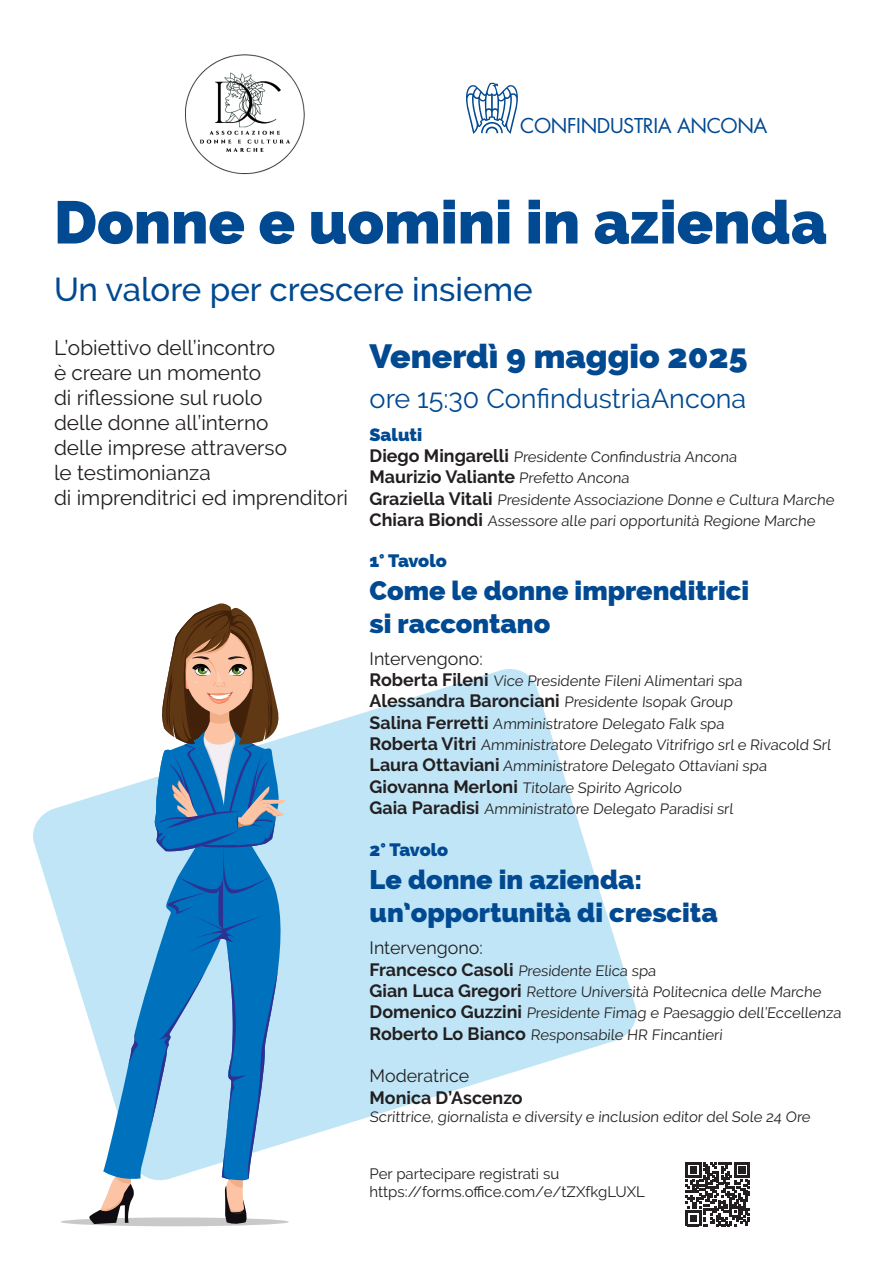
<style>
.page{position:relative;width:893px;height:1263px;background:#fff}
.page>*{position:absolute;margin:0;border:0;box-sizing:border-box;transform-origin:0 0}
.t1{font:800 60px "Raleway";color:#014991}
.t2{font:800 33.75px "Raleway";color:#014991}
.t3{font:500 33px "Raleway";color:#014991}
.t4{font:800 27px "Raleway";color:#014991}
.t5{font:27px "Raleway";color:#014991}
.t6{font:20.85px/24.9px "Raleway";color:#231f20}
.t7{font:19.95px "Futura";letter-spacing:-.02em;color:#014991}
.t8{font:800 18px "Raleway";letter-spacing:-.005em;color:#014991}
.t9{font:700 17.85px "Raleway";color:#231f20}
.t10{font:17.85px "Raleway";color:#231f20}
.t11{font:15px/18px "Raleway";color:#231f20}
.t12{font:14.85px "Raleway";color:#231f20}
.s1{font-weight:700;font-size:17.85px}
.s2{font-weight:400;font-size:14.85px}
</style>
<div class="page">
<svg style="left:33px;top:669px;width:603px;height:470px;fill:#bfe5f6"></svg>
<div style="left:61px;top:1217px;width:228px;height:9px;background:#c9c9c9;border-radius:50%"></div>
<svg style="left:89px;top:1184px;width:47px;height:42px"></svg>
<svg style="left:103px;top:864px;width:194px;height:320px;background:#99cce8"></svg>
<svg style="left:128px;top:1027px;width:11px;height:38px"></svg>
<svg style="left:149px;top:603px;width:136px;height:622px"></svg>
<svg style="left:466px;top:83px;width:52px;height:51px"></svg>
<img style="left:185px;top:54px;width:120px;height:120px">
<svg style="left:686px;top:1162px;width:64px;height:64px"></svg>
<p class="t7" style="left:520px;top:113px;width:249px">CONFINDUSTRIA ANCONA</p>
<p class="t1" style="left:54px;top:188px;width:775px">Donne e uomini in azienda</p>
<p class="t3" style="left:54px;top:271px;width:480px">Un valore per crescere insieme</p>
<p class="t6" style="left:54px;top:336px;width:223px">L’obiettivo dell’incontro è creare un momento</p>
<p class="t6" style="left:54px;top:385px;width:235px">di riflessione sul ruolo delle donne all’interno delle imprese attraverso le testimonianza</p>
<p class="t6" style="left:54px;top:485px;width:296px">di imprenditrici ed imprenditori</p>
<p class="t2" style="left:370px;top:336px;width:379px">Venerdì 9 maggio 2025</p>
<p class="t5" style="left:370px;top:383px;width:378px">ore 15:30 ConfindustriaAncona</p>
<p class="t8" style="left:370px;top:424px;width:54px">Saluti</p>
<p class="t12" style="left:370px;top:448px;width:370px"><span class="s1">Diego Mingarelli</span> Presidente Confindustria Ancona</p>
<p class="t9" style="left:370px;top:467px;width:263px">Maurizio Valiante <span class="s2">Prefetto Ancona</span></p>
<p class="t12" style="left:370px;top:491px;width:467px"><span class="s1">Graziella Vitali</span> Presidente Associazione Donne e Cultura Marche</p>
<p class="t12" style="left:370px;top:512px;width:449px"><span class="s1">Chiara Biondi</span> Assessore alle pari opportunità Regione Marche</p>
<p class="t8" style="left:370px;top:550px;width:79px">1° Tavolo</p>
<p class="t4" style="left:370px;top:574px;width:381px">Come le donne imprenditrici</p>
<p class="t4" style="left:370px;top:607px;width:182px">si raccontano</p>
<p class="t10" style="left:370px;top:648px;width:115px">Intervengono:</p>
<p class="t12" style="left:370px;top:672px;width:376px"><span class="s1">Roberta Fileni</span> Vice Presidente Fileni Alimentari spa</p>
<p class="t12" style="left:370px;top:693px;width:366px"><span class="s1">Alessandra Baronciani</span> Presidente Isopak Group</p>
<p class="t12" style="left:370px;top:715px;width:358px"><span class="s1">Salina Ferretti</span> Amministratore Delegato Falk spa</p>
<p class="t12" style="left:370px;top:736px;width:464px"><span class="s1">Roberta Vitri</span> Amministratore Delegato Vitrifrigo srl e Rivacold Srl</p>
<p class="t12" style="left:370px;top:758px;width:400px"><span class="s1">Laura Ottaviani</span> Amministratore Delegato Ottaviani spa</p>
<p class="t12" style="left:370px;top:779px;width:315px"><span class="s1">Giovanna Merloni</span> Titolare Spirito Agricolo</p>
<p class="t12" style="left:370px;top:800px;width:367px"><span class="s1">Gaia Paradisi</span> Amministratore Delegato Paradisi srl</p>
<p class="t8" style="left:370px;top:839px;width:80px">2° Tavolo</p>
<p class="t4" style="left:370px;top:864px;width:274px">Le donne in azienda:</p>
<p class="t4" style="left:370px;top:897px;width:350px">un’opportunità di crescita</p>
<p class="t10" style="left:370px;top:937px;width:115px">Intervengono:</p>
<p class="t12" style="left:370px;top:962px;width:289px"><span class="s1">Francesco Casoli</span> Presidente Elica spa</p>
<p class="t12" style="left:370px;top:983px;width:454px"><span class="s1">Gian Luca Gregori</span> Rettore Università Politecnica delle Marche</p>
<p class="t12" style="left:370px;top:1004px;width:475px"><span class="s1">Domenico Guzzini</span> Presidente Fimag e Paesaggio dell’Eccellenza</p>
<p class="t12" style="left:370px;top:1026px;width:356px"><span class="s1">Roberto Lo Bianco</span> Responsabile HR Fincantieri</p>
<p class="t10" style="left:370px;top:1066px;width:101px">Moderatrice</p>
<p class="t9" style="left:370px;top:1087px;width:155px">Monica D’Ascenzo</p>
<p class="t12" style="left:370px;top:1108px;width:444px">Scrittrice, giornalista e diversity e inclusion editor del Sole 24 Ore</p>
<p class="t11" style="left:370px;top:1165px;width:277px">Per partecipare registrati su https://forms.office.com/e/tZXfkgLUXL</p>
</div>
